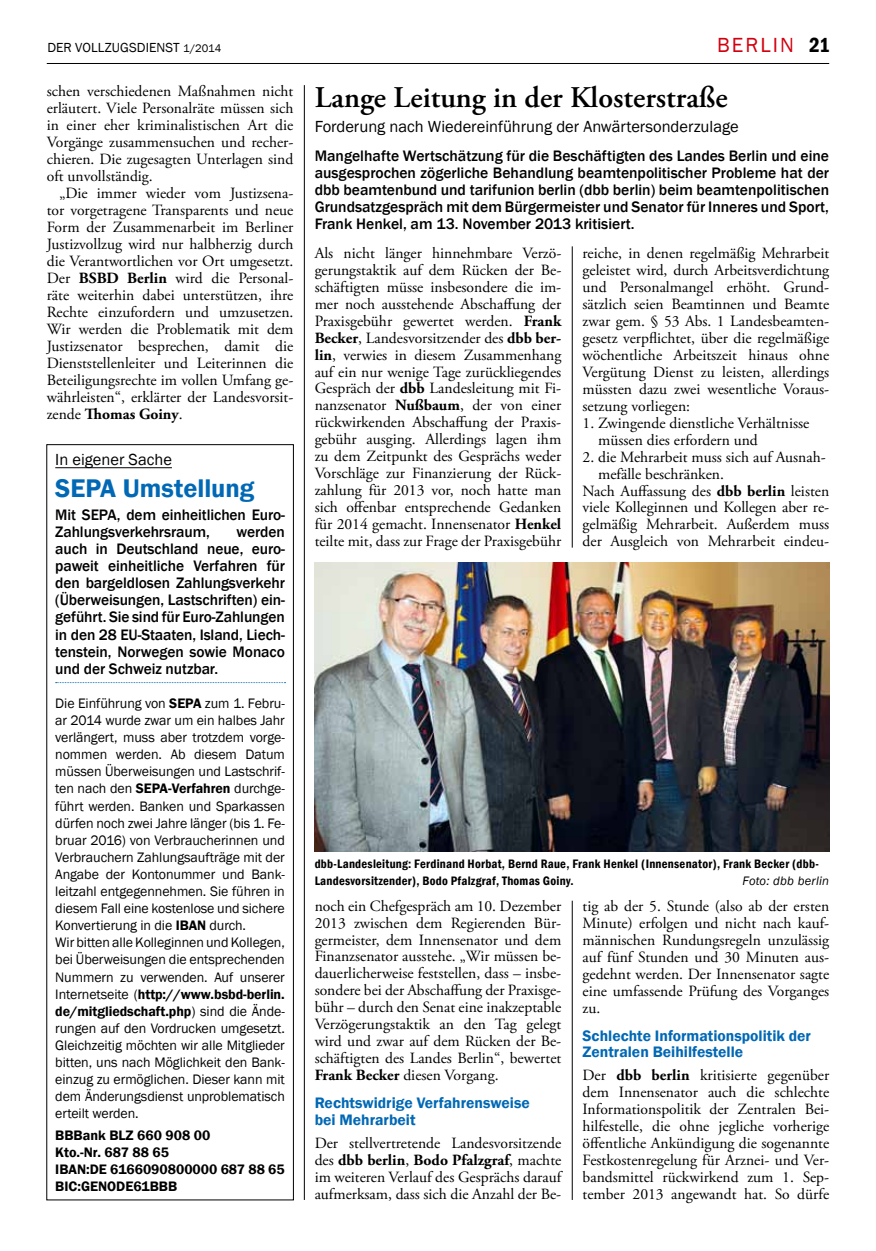
<style>
.page{position:relative;width:876px;height:1251px;background:#fff}
.page>*{position:absolute;margin:0;border:0;box-sizing:border-box;transform-origin:0 0}
.t1{font:600 30px "Adobe Garamond Pro";color:#000}
.t2{font:600 26.25px "Franklin Gothic";color:#0068b5}
.t3{font:21px "Franklin Gothic";letter-spacing:.1em;color:#d1010e}
.t4{font:16.5px "Franklin Gothic";color:#000}
.t5{font:15.6px/17px "Adobe Garamond Pro";color:#000;text-align:justify}
.t6{font:500 15.6px/17.1px "Franklin Gothic";letter-spacing:-.005em;color:#000;text-align:justify}
.t7{font:600 15.6px/17px "Franklin Gothic";color:#0068b5}
.t8{font:700 15.6px "Adobe Garamond Pro";color:#000}
.t9{font:14.1px/17.1px "Franklin Gothic";letter-spacing:-.005em;color:#000}
.t10{font:600 14.1px/17.1px "Franklin Gothic";color:#000}
.t11{font:13.5px "Franklin Gothic";letter-spacing:.005em;color:#000}
.t12{font:600 condensed 12.6px/17px "Franklin Gothic";letter-spacing:.02em;color:#000}
.t13{font:italic 12.6px "Franklin Gothic";letter-spacing:.02em;color:#000}
.s1{font-size:11.25px}
.s2{font-weight:600;font-stretch:condensed;color:#000}
.s3{font-weight:700}
.s4{font-weight:400}
.s5{font-weight:600}
</style>
<div class="page">
<hr style="left:47px;top:63px;width:782px;height:1px;background:#000">
<hr style="left:304px;top:85px;width:1px;height:1114px;background:#000">
<hr style="left:572px;top:246px;width:1px;height:301px;background:#000">
<div style="left:46px;top:444px;width:248px;height:755px;border:1px solid #000"></div>
<hr style="left:55px;top:467px;width:117px;height:1px;background:#000">
<svg style="left:56px;top:682px;width:230px;height:1px"></svg>
<hr style="left:572px;top:900px;width:1px;height:299px;background:#000">
<img style="left:315px;top:562px;width:514px;height:288px">
<p class="t11" style="left:47px;top:40px;width:176px">DER VOLLZUGSDIENST <span class="s1">1/2014</span></p>
<p class="t3" style="left:717px;top:32px;width:114px">BERLIN <span class="s2">21</span></p>
<p class="t5" style="left:47px;top:83px;width:248px">schen verschiedenen Maßnahmen nicht</p>
<p class="t5" style="left:47px;top:100px;width:248px">erläutert. Viele Personalräte müssen sich</p>
<p class="t5" style="left:47px;top:117px;width:248px">in einer eher kriminalistischen Art die</p>
<p class="t5" style="left:47px;top:134px;width:248px">Vorgänge zusammensuchen und recher-</p>
<p class="t5" style="left:47px;top:151px;width:248px">chieren. Die zugesagten Unterlagen sind</p>
<p class="t5" style="left:47px;top:168px;width:108px">oft unvollständig.</p>
<p class="t5" style="left:60px;top:185px;width:235px">„Die immer wieder vom Justizsena-</p>
<p class="t5" style="left:47px;top:202px;width:248px">tor vorgetragene Transparents und neue</p>
<p class="t5" style="left:47px;top:219px;width:248px">Form der Zusammenarbeit im Berliner</p>
<p class="t5" style="left:47px;top:236px;width:248px">Justizvollzug wird nur halbherzig durch</p>
<p class="t5" style="left:47px;top:253px;width:248px">die Verantwortlichen vor Ort umgesetzt.</p>
<p class="t5" style="left:47px;top:270px;width:248px">Der <span class="s3">BSBD Berlin</span> wird die Personal-</p>
<p class="t5" style="left:47px;top:287px;width:248px">räte weiterhin dabei unterstützen, ihre</p>
<p class="t5" style="left:47px;top:304px;width:248px">Rechte einzufordern und umzusetzen.</p>
<p class="t5" style="left:47px;top:321px;width:248px">Wir werden die Problematik mit dem</p>
<p class="t5" style="left:47px;top:338px;width:248px">Justizsenator besprechen, damit die</p>
<p class="t5" style="left:47px;top:355px;width:248px">Dienststellenleiter und Leiterinnen die</p>
<p class="t5" style="left:47px;top:372px;width:248px">Beteiligungsrechte im vollen Umfang ge-</p>
<p class="t5" style="left:47px;top:389px;width:248px">währleisten“, erklärter der Landesvorsit-</p>
<p class="t8" style="left:47px;top:405px;width:137px"><span class="s4">zende</span> Thomas Goiny<span class="s4">.</span></p>
<p class="t4" style="left:55px;top:449px;width:118px">In eigener Sache</p>
<p class="t2" style="left:55px;top:471px;width:201px">SEPA Umstellung</p>
<p class="t6" style="left:55px;top:506px;width:231px">Mit SEPA, dem einheitlichen Euro-<br>Zahlungsverkehrsraum,</p>
<p class="t1" style="left:315px;top:80px;width:415px">Lange Leitung in der Klosterstraße</p>
<p class="t4" style="left:315px;top:116px;width:426px">Forderung nach Wiedereinführung der Anwärtersonderzulage</p>
<p class="t6" style="left:315px;top:148px;width:516px">Mangelhafte Wertschätzung für die Beschäftigten des Landes Berlin und eine ausgesprochen zögerliche Behandlung beamtenpolitischer Probleme hat der dbb beamtenbund und tarifunion berlin (dbb berlin) beim beamtenpolitischen Grundsatzgespräch mit dem Bürgermeister und Senator für Inneres und Sport, Frank Henkel, am 13. November 2013 kritisiert.</p>
<p class="t5" style="left:315px;top:245px;width:248px">Als nicht länger hinnehmbare Verzö&shy;gerungstaktik auf dem Rücken der Be&shy;schäftigten müsse insbesondere die im&shy;mer noch ausstehende Abschaffung der Praxisgebühr gewertet werden. <span class="s3">Frank Becker</span>, Landesvorsitzender des <span class="s3">dbb ber&shy;lin</span>, verwies in diesem Zusammenhang auf ein nur wenige Tage zurückliegendes Gespräch der <span class="s3">dbb</span> Landesleitung mit Fi&shy;nanzsenator <span class="s3">Nußbaum</span>, der von einer rückwirkenden Abschaffung der Praxis&shy;gebühr ausging. Allerdings lagen ihm zu dem Zeitpunkt des Gesprächs weder Vorschläge zur Finanzierung der Rück&shy;zahlung für 2013 vor, noch hatte man sich offenbar entsprechende Gedanken für 2014 gemacht. Innensenator <span class="s3">Henkel </span>teilte mit, dass zur Frage der Praxisgebühr</p>
<p class="t5" style="left:583px;top:245px;width:248px">reiche, in denen regelmäßig Mehrarbeit geleistet wird, durch Arbeitsverdichtung und Personalmangel erhöht. Grund&shy;sätzlich seien Beamtinnen und Beamte zwar gem. § 53 Abs. 1 Landesbeamten&shy;gesetz verpflichtet, über die regelmäßige wöchentliche Arbeitszeit hinaus ohne Vergütung Dienst zu leisten, allerdings müssten dazu zwei wesentliche Voraus&shy;setzung vorliegen:</p>
<p class="t5" style="left:598px;top:414px;width:213px;text-indent:-16px">1. Zwingende dienstliche Verhältnisse müssen dies erfordern und</p>
<p class="t5" style="left:583px;top:448px;width:245px">2. die Mehrarbeit muss sich auf Ausnah-</p>
<p class="t5" style="left:598px;top:465px;width:127px">mefälle beschränken.</p>
<p class="t5" style="left:583px;top:482px;width:248px">Nach Auffassung des <span class="s3">dbb berlin</span> leisten</p>
<p class="t5" style="left:583px;top:499px;width:248px">viele Kolleginnen und Kollegen aber re-</p>
<p class="t5" style="left:583px;top:516px;width:248px">gelmäßig Mehrarbeit. Außerdem muss</p>
<p class="t5" style="left:583px;top:533px;width:248px">der Ausgleich von Mehrarbeit eindeu-</p>
<p class="t6" style="left:55px;top:523px;width:231px;text-indent:181px">werden auch in Deutschland neue, euro&shy;paweit einheitliche Verfahren für den bargeldlosen Zahlungsverkehr (Überweisungen, Lastschriften) ein&shy;geführt. Sie sind für Euro-Zahlungen in den 28 EU-Staaten, Island, Liech&shy;tenstein, Norwegen sowie Monaco und der Schweiz nutzbar.</p>
<p class="t9" style="left:55px;top:694px;width:231px">Die Einführung von <span class="s5">SEPA</span> zum 1. Febru&shy;ar 2014 wurde zwar um ein halbes Jahr verlängert, muss aber trotzdem vorge&shy;nommen werden. Ab diesem Datum müssen Überweisungen und Lastschrif&shy;ten nach den <span class="s5">SEPA-Verfahren</span> durchge&shy;führt werden. Banken und Sparkassen dürfen noch zwei Jahre länger (bis 1. Fe&shy;bruar 2016) von Verbraucherinnen und Verbrauchern Zahlungsaufträge mit der Angabe der Kontonummer und Bank&shy;leitzahl entgegennehmen. Sie führen in diesem Fall eine kostenlose und sichere Konvertierung in die <span class="s5">IBAN</span> durch.<br>Wir bitten alle Kolleginnen und Kollegen, bei Überweisungen die entsprechenden Nummern zu verwenden. Auf unserer Internetseite (<span class="s5">http://www.bsbd-berlin. de/mitgliedschaft.php</span>) sind die Ände&shy;rungen auf den Vordrucken umgesetzt.<br>Gleichzeitig möchten wir alle Mitglieder bitten, uns nach Möglichkeit den Bank&shy;einzug zu ermöglichen. Dieser kann mit dem Änderungsdienst unproblematisch erteilt werden.</p>
<p class="t10" style="left:55px;top:1126px;width:231px">BBBank BLZ 660 908 00<br>Kto.-Nr. 687 88 65<br>IBAN:DE 6166090800000 687 88 65<br>BIC:GENODE61BBB</p>
<p class="t12" style="left:315px;top:855px;width:506px">dbb-Landesleitung: Ferdinand Horbat, Bernd Raue, Frank Henkel (Innensenator), Frank Becker (dbb-<br>Landesvorsitzender), Bodo Pfalzgraf, Thomas Goiny.</p>
<p class="t13" style="left:742px;top:873px;width:88px">Foto: dbb berlin</p>
<p class="t5" style="left:315px;top:897px;width:248px">noch ein Chefgespräch am 10. Dezember 2013 zwischen dem Regierenden Bür&shy;germeister, dem Innensenator und dem Finanzsenator ausstehe. „Wir müssen be&shy;dauerlicherweise feststellen, dass – insbe&shy;sondere bei der Abschaffung der Praxisge&shy;bühr – durch den Senat eine inakzeptable Verzögerungstaktik an den Tag gelegt wird und zwar auf dem Rücken der Be&shy;schäftigten des Landes Berlin“, bewertet <span class="s3">Frank Becker</span> diesen Vorgang.</p>
<p class="t7" style="left:315px;top:1094px;width:217px">Rechtswidrige Verfahrensweise bei Mehrarbeit</p>
<p class="t5" style="left:315px;top:1134px;width:248px">Der stellvertretende Landesvorsitzende des <span class="s3">dbb berlin</span>, <span class="s3">Bodo Pfalzgraf</span>, machte im weiteren Verlauf des Gesprächs darauf aufmerksam, dass sich die Anzahl der Be-</p>
<p class="t5" style="left:583px;top:897px;width:248px">tig ab der 5. Stunde (also ab der ersten Minute) erfolgen und nicht nach kauf&shy;männischen Rundungsregeln unzulässig auf fünf Stunden und 30 Minuten aus&shy;gedehnt werden. Der Innensenator sagte eine umfassende Prüfung des Vorganges zu.</p>
<p class="t7" style="left:583px;top:1026px;width:230px">Schlechte Informationspolitik der<br>Zentralen Beihilfestelle</p>
<p class="t5" style="left:583px;top:1067px;width:248px">Der <span class="s3">dbb berlin</span> kritisierte gegenüber dem Innensenator auch die schlechte Informationspolitik der Zentralen Bei&shy;hilfestelle, die ohne jegliche vorherige öffentliche Ankündigung die sogenannte Festkostenregelung für Arznei- und Ver&shy;bandsmittel rückwirkend zum 1. Sep&shy;tember 2013 angewandt hat. So dürfe</p>
</div>
